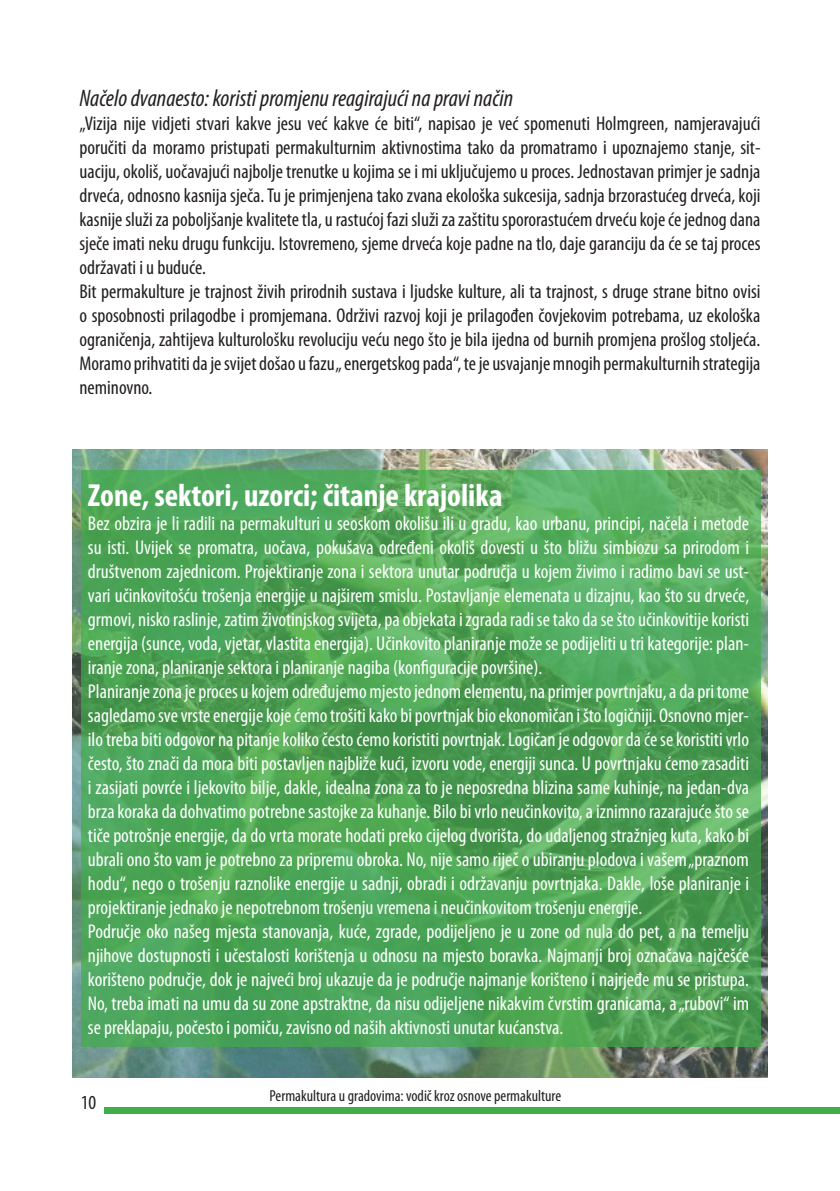
<style>
.page{position:relative;width:840px;height:1191px;background:#fff}
.page>*{position:absolute;margin:0;border:0;box-sizing:border-box;transform-origin:0 0}
.t1{font:700 condensed 32px "Myriad Pro";color:#fff}
.t2{font:italic condensed 24px "Myriad Pro";color:#231f20}
.t3{font:condensed 20px/24px "Myriad Pro";color:#fff}
.t4{font:condensed 20px/24px "Myriad Pro";color:#231f20}
.t5{font:condensed 16px "Myriad Pro";color:#231f20}
</style>
<div class="page">
<div style="left:104px;top:1107px;width:735px;height:6px;background:#40ae49"></div>
<img style="left:72px;top:449px;width:695px;height:628px">
<svg style="left:81px;top:471px;width:679px;height:576px;background:#4da357"></svg>
<p class="t2" style="left:79px;top:83px;width:435px">Načelo dvanaesto: koristi promjenu reagirajući na pravi način</p>
<p class="t4" style="left:79px;top:111px;width:682px">„Vizija nije vidjeti stvari kakve jesu već kakve će biti“, napisao je već spomenuti Holmgreen, namjeravajući poručiti da moramo pristupati permakulturnim aktivnostima tako da promatramo i upoznajemo stanje, sit&shy;uaciju, okoliš, uočavajući najbolje trenutke u kojima se i mi uključujemo u proces. Jednostavan primjer je sadnja drveća, odnosno kasnija sječa. Tu je primjenjena tako zvana ekološka sukcesija, sadnja brzorastućeg drveća, koji kasnije služi za poboljšanje kvalitete tla, u rastućoj fazi služi za zaštitu spororastućem drveću koje će jednog dana sječe imati neku drugu funkciju. Istovremeno, sjeme drveća koje padne na tlo, daje garanciju da će se taj proces održavati i u buduće.<br>Bit permakulture je trajnost živih prirodnih sustava i ljudske kulture, ali ta trajnost, s druge strane bitno ovisi o sposobnosti prilagodbe i promjemana. Održivi razvoj koji je prilagođen čovjekovim potrebama, uz ekološka ograničenja, zahtijeva kulturološku revoluciju veću nego što je bila ijedna od burnih promjena prošlog stoljeća.<br>Moramo prihvatiti da je svijet došao u fazu „ energetskog pada“, te je usvajanje mnogih permakulturnih strategija neminovno.</p>
<h1 class="t1" style="left:88px;top:475px;width:416px">Zone, sektori, uzorci; čitanje krajolika</h1>
<p class="t3" style="left:88px;top:511px;width:662px">Bez obzira je li radili na permakulturi u seoskom okolišu ili u gradu, kao urbanu, principi, načela i metode su isti. Uvijek se promatra, uočava, pokušava određeni okoliš dovesti u što bližu simbiozu sa prirodom i društvenom zajednicom. Projektiranje zona i sektora unutar područja u kojem živimo i radimo bavi se ust&shy;vari učinkovitošću trošenja energije u najširem smislu. Postavljanje elemenata u dizajnu, kao što su drveće, grmovi, nisko raslinje, zatim životinjskog svijeta, pa objekata i zgrada radi se tako da se što učinkovitije koristi energija (sunce, voda, vjetar, vlastita energija). Učinkovito planiranje može se podijeliti u tri kategorije: plan&shy;iranje zona, planiranje sektora i planiranje nagiba (konfiguracije površine).<br>Planiranje zona je proces u kojem određujemo mjesto jednom elementu, na primjer povrtnjaku, a da pri tome sagledamo sve vrste energije koje ćemo trošiti kako bi povrtnjak bio ekonomičan i što logičniji. Osnovno mjer&shy;ilo treba biti odgovor na pitanje koliko često ćemo koristiti povrtnjak. Logičan je odgovor da će se koristiti vrlo često, što znači da mora biti postavljen najbliže kući, izvoru vode, energiji sunca. U povrtnjaku ćemo zasaditi i zasijati povrće i ljekovito bilje, dakle, idealna zona za to je neposredna blizina same kuhinje, na jedan-dva brza koraka da dohvatimo potrebne sastojke za kuhanje. Bilo bi vrlo neučinkovito, a iznimno razarajuće što se tiče potrošnje energije, da do vrta morate hodati preko cijelog dvorišta, do udaljenog stražnjeg kuta, kako bi ubrali ono što vam je potrebno za pripremu obroka. No, nije samo riječ o ubiranju plodova i vašem „praznom hodu“, nego o trošenju raznolike energije u sadnji, obradi i održavanju povrtnjaka. Dakle, loše planiranje i projektiranje jednako je nepotrebnom trošenju vremena i neučinkovitom trošenju energije.<br>Područje oko našeg mjesta stanovanja, kuće, zgrade, podijeljeno je u zone od nula do pet, a na temelju njihove dostupnosti i učestalosti korištenja u odnosu na mjesto boravka. Najmanji broj označava najčešće korišteno područje, dok je najveći broj ukazuje da je područje najmanje korišteno i najrjeđe mu se pristupa.<br>No, treba imati na umu da su zone apstraktne, da nisu odijeljene nikakvim čvrstim granicama, a „rubovi“ im se preklapaju, počesto i pomiču, zavisno od naših aktivnosti unutar kućanstva.</p>
<p class="t4" style="left:81px;top:1089px;width:17px">10</p>
<p class="t5" style="left:269px;top:1086px;width:293px">Permakultura u gradovima: vodič kroz osnove permakulture</p>
</div>
